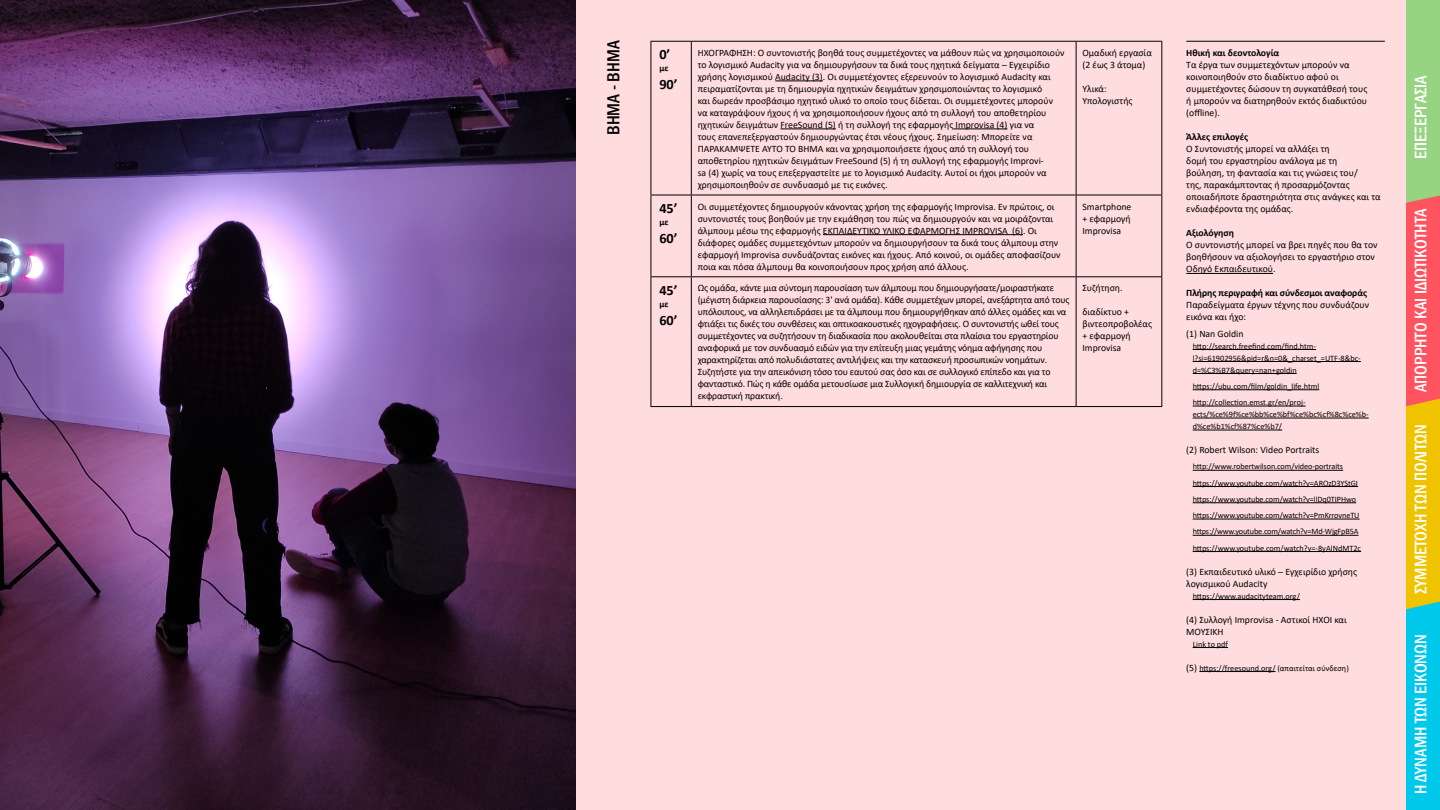
<style>
.page{position:relative;width:1440px;height:810px;background:#fff}
.page>*{position:absolute;margin:0;border:0;box-sizing:border-box;transform-origin:0 0}
.t1{font:500 condensed 18px "Franklin Gothic";color:#000}
.t2{font:500 condensed 17.25px "Franklin Gothic";color:#fff}
.t3{font:700 14.25px "Calibri";color:#000}
.t4{font:9.75px/12px "Calibri";color:#000}
.t5{font:700 9.75px "Calibri";letter-spacing:-.01em;color:#000}
.t6{font:700 9px "Calibri";color:#000}
.t7{font:8.25px/16.3px "Calibri";letter-spacing:-.005em;color:#000}
.s1{font-size:9.75px}
</style>
<div class="page">
<div style="left:1406px;top:609px;width:34px;height:201px;background:#00c8ea"></div>
<div style="left:1406px;top:406px;width:34px;height:203px;background:#efc300"></div>
<div style="left:1406px;top:203px;width:34px;height:203px;background:#ff535f"></div>
<div style="left:1406px;top:0;width:34px;height:203px;background:#96d481"></div>
<div style="left:576px;top:0;width:830px;height:810px;background:#ffdddf"></div>
<img style="left:0;top:0;width:576px;height:810px">
<hr style="left:1076px;top:41px;width:86px;height:1px;background:#000">
<hr style="left:1161px;top:42px;width:1px;height:153px;background:#000">
<hr style="left:1076px;top:195px;width:86px;height:1px;background:#000">
<hr style="left:1161px;top:195px;width:1px;height:81px;background:#000">
<hr style="left:1076px;top:276px;width:86px;height:1px;background:#000">
<hr style="left:1161px;top:277px;width:1px;height:129px;background:#000">
<hr style="left:1076px;top:406px;width:86px;height:1px;background:#000">
<hr style="left:651px;top:41px;width:40px;height:1px;background:#000">
<hr style="left:651px;top:42px;width:1px;height:153px;background:#000">
<hr style="left:691px;top:41px;width:385px;height:1px;background:#000">
<hr style="left:691px;top:42px;width:1px;height:153px;background:#000">
<hr style="left:1076px;top:42px;width:1px;height:153px;background:#000">
<hr style="left:651px;top:195px;width:40px;height:1px;background:#000">
<hr style="left:651px;top:195px;width:1px;height:81px;background:#000">
<hr style="left:691px;top:195px;width:385px;height:1px;background:#000">
<hr style="left:691px;top:195px;width:1px;height:81px;background:#000">
<hr style="left:1076px;top:195px;width:1px;height:81px;background:#000">
<hr style="left:651px;top:276px;width:40px;height:1px;background:#000">
<hr style="left:651px;top:277px;width:1px;height:129px;background:#000">
<hr style="left:691px;top:276px;width:385px;height:1px;background:#000">
<hr style="left:691px;top:277px;width:1px;height:129px;background:#000">
<hr style="left:1076px;top:277px;width:1px;height:129px;background:#000">
<hr style="left:651px;top:406px;width:40px;height:1px;background:#000">
<hr style="left:691px;top:406px;width:385px;height:1px;background:#000">
<hr style="left:775px;top:81px;width:48px;height:1px;background:#000">
<hr style="left:780px;top:129px;width:56px;height:1px;background:#000">
<hr style="left:953px;top:129px;width:54px;height:1px;background:#000">
<hr style="left:823px;top:234px;width:200px;height:1px;background:#000">
<hr style="left:1186px;top:41px;width:199px;height:1px;background:#000">
<hr style="left:1186px;top:273px;width:87px;height:1px;background:#000">
<hr style="left:1193px;top:349px;width:123px;height:1px;background:#000">
<hr style="left:1193px;top:361px;width:168px;height:1px;background:#000">
<hr style="left:1193px;top:373px;width:104px;height:1px;background:#000">
<hr style="left:1193px;top:390px;width:126px;height:1px;background:#000">
<hr style="left:1193px;top:406px;width:113px;height:1px;background:#000">
<hr style="left:1193px;top:418px;width:176px;height:1px;background:#000">
<hr style="left:1193px;top:430px;width:89px;height:1px;background:#000">
<hr style="left:1193px;top:470px;width:150px;height:1px;background:#000">
<hr style="left:1193px;top:486px;width:165px;height:1px;background:#000">
<hr style="left:1193px;top:503px;width:163px;height:1px;background:#000">
<hr style="left:1193px;top:519px;width:167px;height:1px;background:#000">
<hr style="left:1193px;top:535px;width:165px;height:1px;background:#000">
<hr style="left:1193px;top:551px;width:168px;height:1px;background:#000">
<hr style="left:1193px;top:599px;width:107px;height:1px;background:#000">
<hr style="left:1193px;top:647px;width:35px;height:1px;background:#000">
<hr style="left:1199px;top:671px;width:77px;height:1px;background:#000">
<h1 class="t1" style="left:602px;top:135px;width:96px;rotate:-90deg">ΒΗΜΑ - ΒΗΜΑ</h1>
<h3 class="t3" style="left:659px;top:44px;width:12px">0’</h3>
<p class="t6" style="left:659px;top:62px;width:11px">με</p>
<h3 class="t3" style="left:659px;top:74px;width:20px">90’</h3>
<p class="t4" style="left:698px;top:46px;width:368px">ΗΧΟΓΡΑΦΗΣΗ: Ο συντονιστής βοηθά τους συμμετέχοντες να μάθουν πώς να χρησιμοποιούν το λογισμικό Audacity για να δημιουργήσουν τα δικά τους ηχητικά δείγματα – Εγχειρίδιο χρήσης λογισμικού Audacity (3). Οι συμμετέχοντες εξερευνούν το λογισμικό Audacity και πειραματίζονται με τη δημιουργία ηχητικών δειγμάτων χρησιμοποιώντας το λογισμικό<br>και δωρεάν προσβάσιμο ηχητικό υλικό το οποίο τους δίδεται. Οι συμμετέχοντες μπορούν να καταγράψουν ήχους ή να χρησιμοποιήσουν ήχους από τη συλλογή του αποθετηρίου ηχητικών δειγμάτων FreeSound (5) ή τη συλλογή της εφαρμογής Improvisa (4) για να<br>τους επανεπεξεργαστούν δημιουργώντας έτσι νέους ήχους. Σημείωση: Μπορείτε να ΠΑΡΑΚΑΜΨΕΤΕ ΑΥΤΟ ΤΟ ΒΗΜΑ και να χρησιμοποιήσετε ήχους από τη συλλογή του αποθετηρίου ηχητικών δειγμάτων FreeSound (5) ή τη συλλογή της εφαρμογής Improvi-<br>sa (4) χωρίς να τους επεξεργαστείτε με το λογισμικό Audacity. Αυτοί οι ήχοι μπορούν να χρησιμοποιηθούν σε συνδυασμό με τις εικόνες.</p>
<p class="t4" style="left:1083px;top:46px;width:71px">Ομαδική εργασία (2 έως 3 άτομα)</p>
<p class="t4" style="left:1083px;top:82px;width:52px">Υλικά:<br>Υπολογιστής</p>
<h3 class="t3" style="left:659px;top:198px;width:20px">45’</h3>
<p class="t6" style="left:659px;top:216px;width:11px">με</p>
<h3 class="t3" style="left:659px;top:228px;width:20px">60’</h3>
<p class="t4" style="left:698px;top:200px;width:365px">Οι συμμετέχοντες δημιουργούν κάνοντας χρήση της εφαρμογής Improvisa. Εν πρώτοις, οι συντονιστές τους βοηθούν με την εκμάθηση του πώς να δημιουργούν και να μοιράζονται άλμπουμ μέσω της εφαρμογής ΕΚΠΑΙΔΕΥΤΙΚΟ ΥΛΙΚΟ ΕΦΑΡΜΟΓΗΣ IMPROVISA (6). Οι διάφορες ομάδες συμμετεχόντων μπορούν να δημιουργήσουν τα δικά τους άλμπουμ στην εφαρμογή Improvisa συνδυάζοντας εικόνες και ήχους. Από κοινού, οι ομάδες αποφασίζουν ποια και πόσα άλμπουμ θα κοινοποιήσουν προς χρήση από άλλους.</p>
<p class="t4" style="left:1083px;top:200px;width:50px;text-align:justify">Smartphone + εφαρμογή Improvisa</p>
<h3 class="t3" style="left:659px;top:280px;width:20px">45’</h3>
<p class="t6" style="left:659px;top:297px;width:11px">με</p>
<h3 class="t3" style="left:659px;top:310px;width:20px">60’</h3>
<p class="t4" style="left:698px;top:282px;width:373px">Ως ομάδα, κάντε μια σύντομη παρουσίαση των άλμπουμ που δημιουργήσατε/μοιραστήκατε (μέγιστη διάρκεια παρουσίασης: 3' ανά ομάδα). Κάθε συμμετέχων μπορεί, ανεξάρτητα από τους υπόλοιπους, να αλληλεπιδράσει με τα άλμπουμ που δημιουργήθηκαν από άλλες ομάδες και να φτιάξει τις δικές του συνθέσεις και οπτικοακουστικές ηχογραφήσεις. Ο συντονιστής ωθεί τους συμμετέχοντες να συζητήσουν τη διαδικασία που ακολουθείται στα πλαίσια του εργαστηρίου αναφορικά με τον συνδυασμό ειδών για την επίτευξη μιας γεμάτης νόημα αφήγησης που χαρακτηρίζεται από πολυδιάστατες αντιλήψεις και την κατασκευή προσωπικών νοημάτων.<br>Συζητήστε για την απεικόνιση τόσο του εαυτού σας όσο και σε συλλογικό επίπεδο και για το φανταστικό. Πώς η κάθε ομάδα μετουσίωσε μια Συλλογική δημιουργία σε καλλιτεχνική και εκφραστική πρακτική.</p>
<p class="t4" style="left:1083px;top:282px;width:42px">Συζήτηση.</p>
<p class="t4" style="left:1083px;top:306px;width:71px">διαδίκτυο + βιντεοπροβολέας + εφαρμογή<br>Improvisa</p>
<p class="t5" style="left:1186px;top:46px;width:95px">Ηθική και δεοντολογία</p>
<p class="t4" style="left:1186px;top:59px;width:183px">Τα έργα των συμμετεχόντων μπορούν να κοινοποιηθούν στο διαδίκτυο αφού οι συμμετέχοντες δώσουν τη συγκατάθεσή τους ή μπορούν να διατηρηθούν εκτός διαδικτύου (offline).</p>
<p class="t5" style="left:1186px;top:130px;width:63px">Άλλες επιλογές</p>
<p class="t4" style="left:1186px;top:143px;width:196px">Ο Συντονιστής μπορεί να αλλάξει τη<br>δομή του εργαστηρίου ανάλογα με τη<br>βούληση, τη φαντασία και τις γνώσεις του/<br>της, παρακάμπτοντας ή προσαρμόζοντας οποιαδήποτε δραστηριότητα στις ανάγκες και τα ενδιαφέροντα της ομάδας.</p>
<p class="t5" style="left:1186px;top:226px;width:49px">Αξιολόγηση</p>
<p class="t4" style="left:1186px;top:239px;width:193px">O συντονιστής μπορεί να βρει πηγές που θα τον βοηθήσουν να αξιολογήσει το εργαστήριο στον<br>Οδηγό Εκπαιδευτικού.</p>
<p class="t5" style="left:1186px;top:286px;width:182px">Πλήρης περιγραφή και σύνδεσμοι αναφοράς</p>
<p class="t4" style="left:1186px;top:299px;width:184px">Παραδείγματα έργων τέχνης που συνδυάζουν εικόνα και ήχο:</p>
<p class="t4" style="left:1186px;top:327px;width:59px">(1) Nan Goldin</p>
<p class="t7" style="left:1193px;top:340px;width:170px;line-height:12px">http://search.freefind.com/find.htm&shy;l?si=61902956&amp;pid=r&amp;n=0&amp;_charset_=UTF-8&amp;bc&shy;d=%C3%B7&amp;query=nan+goldin</p>
<p class="t7" style="left:1193px;top:378px;width:128px">https://ubu.com/film/goldin_life.html http://collection.emst.gr/en/proj-</p>
<p class="t7" style="left:1193px;top:408px;width:178px;line-height:12px">ects/%ce%9f%ce%bb%ce%bf%ce%bc%cf%8c%ce%b&shy;d%ce%b1%cf%87%ce%b7/</p>
<p class="t4" style="left:1186px;top:444px;width:135px">(2) Robert Wilson: Video Portraits</p>
<p class="t7" style="left:1193px;top:458px;width:170px">http://www.robertwilson.com/video-portraits https://www.youtube.com/watch?v=AROzD3YStGI https://www.youtube.com/watch?v=llDq0TIPHwo https://www.youtube.com/watch?v=PmKrrovneTU https://www.youtube.com/watch?v=Md-WjgFpB5A https://www.youtube.com/watch?v=-8yAlNdMT2c</p>
<p class="t4" style="left:1186px;top:565px;width:172px">(3) Εκπαιδευτικό υλικό – Εγχειρίδιο χρήσης λογισμικού Audacity</p>
<p class="t7" style="left:1193px;top:588px;width:109px">https://www.audacityteam.org/</p>
<p class="t4" style="left:1186px;top:613px;width:162px">(4) Συλλογή Improvisa - Αστικοί ΗΧΟΙ και<br>ΜΟΥΣΙΚΗ</p>
<p class="t7" style="left:1193px;top:636px;width:37px">Link to pdf</p>
<p class="t7" style="left:1186px;top:660px;width:164px"><span class="s1">(5)</span> https://freesound.org/ (απαιτείται σύνδεση)</p>
<h2 class="t2" style="left:1409px;top:159px;width:85px;rotate:-90deg">ΕΠΕΞΕΡΓΑΣΙΑ</h2>
<h2 class="t2" style="left:1409px;top:392px;width:186px;rotate:-90deg">ΑΠΟΡΡΗΤΟ ΚΑΙ ΙΔΙΩΤΙΚΟΤΗΤΑ</h2>
<h2 class="t2" style="left:1409px;top:594px;width:171px;rotate:-90deg">ΣΥΜΜΕΤΟΧΗ ΤΩΝ ΠΟΛΙΤΩΝ</h2>
<h2 class="t2" style="left:1409px;top:794px;width:162px;rotate:-90deg">Η ΔΥΝΑΜΗ ΤΩΝ ΕΙΚΟΝΩΝ</h2>
</div>
